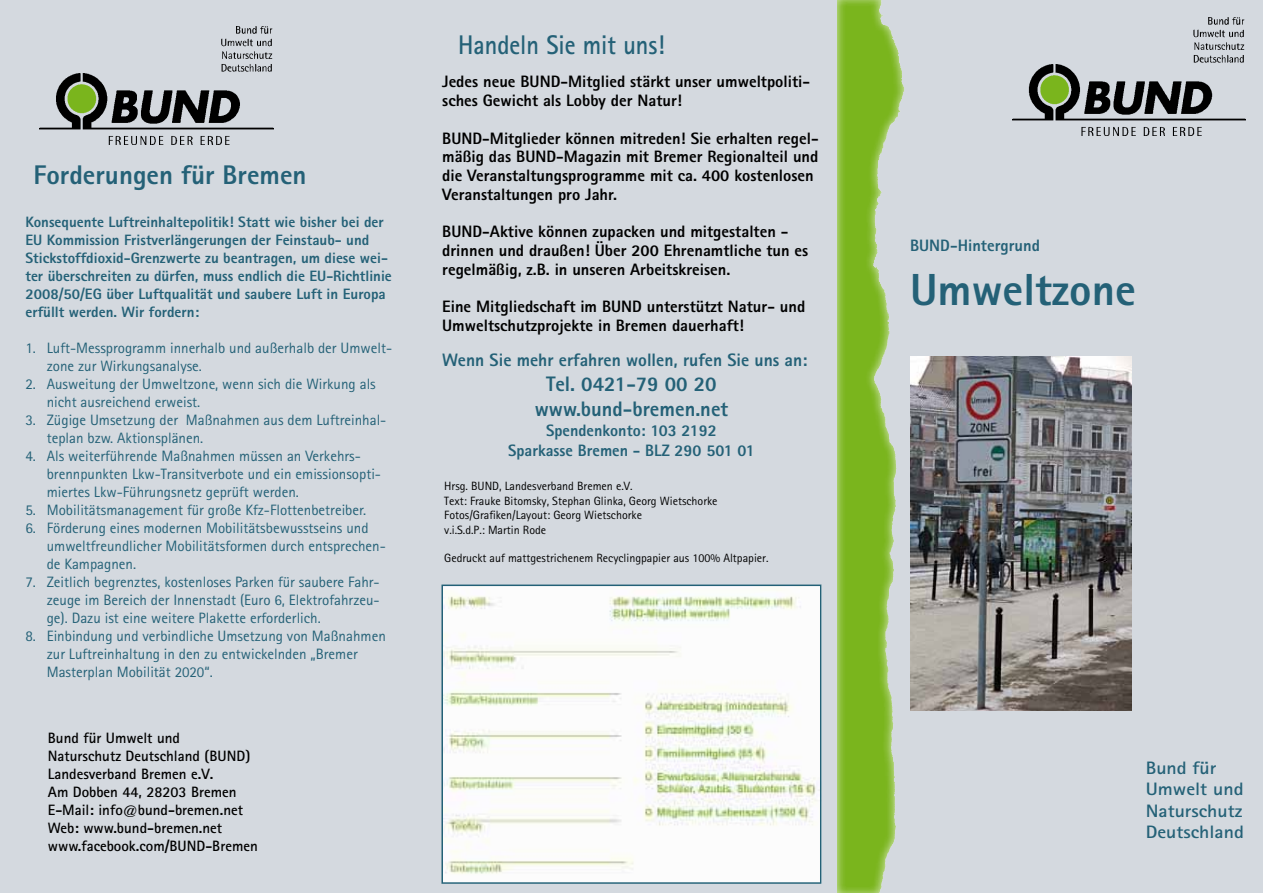
<style>
.page{position:relative;width:1263px;height:893px;background:#d4d9df}
.page>*{position:absolute;margin:0;border:0;box-sizing:border-box;transform-origin:0 0}
.t1{font:800 45px "Rotis Sans Serif";color:#246177}
.t2{font:800 27px "Agfa Rotis Sans Serif";color:#246177}
.t3{font:700 27px "Rotis Sans Serif";color:#246177;scale:.9 1}
.t4{font:800 21px/25.2px "Rotis Sans Serif";color:#246177;text-align:center}
.t5{font:800 18px "Rotis Sans Serif";color:#246177}
.t6{font:700 18px/21.6px "Rotis Sans Serif";color:#246177;scale:1.1 1}
.t7{font:800 16.5px/18.8px "Rotis Sans Serif";color:#000}
.t8{font:800 16.5px/19.8px "Rotis Sans Serif";color:#246177;text-align:center}
.t9{font:15px/18px "Agfa Rotis Sans Serif";color:#246177}
.t10{font:800 15px/18px "Agfa Rotis Sans Serif";color:#246177}
.t11{font:700 15px/18px "Rotis Sans Serif";color:#000}
.t12{font:12px/14.4px "Rotis Sans Serif";color:#000}
</style>
<div class="page">
<img style="left:1012px;top:17px;width:234px;height:118px">
<div style="left:835px;top:0;width:70px;height:893px;background:#fff;opacity:.75"></div>
<img style="left:910px;top:356px;width:221px;height:355px">
<img style="left:39px;top:26px;width:234px;height:119px">
<img style="left:444px;top:585px;width:378px;height:298px">
<div style="left:441px;top:585px;width:380px;height:299px;border:2px solid #246177"></div>
<h2 class="t2" style="left:33px;top:158px;width:275px">Forderungen für Bremen</h2>
<p class="t10" style="left:25px;top:213px;width:368px">Konsequente Luftreinhaltepolitik! Statt wie bisher bei der EU Kommission Fristverlängerungen der Feinstaub- und Stickstoffdioxid-Grenzwerte zu beantragen, um diese wei&shy;ter überschreiten zu dürfen, muss endlich die EU-Richtlinie 2008/50/EG über Luftqualität und saubere Luft in Europa erfüllt werden. Wir fordern:</p>
<p class="t9" style="left:47px;top:339px;width:347px;text-indent:-21px">1. Luft-Messprogramm innerhalb und außerhalb der Umwelt&shy;zone zur Wirkungsanalyse.</p>
<p class="t9" style="left:47px;top:375px;width:331px;text-indent:-21px">2. Ausweitung der Umweltzone, wenn sich die Wirkung als nicht ausreichend erweist.</p>
<p class="t9" style="left:47px;top:411px;width:341px;text-indent:-21px">3. Zügige Umsetzung der Maßnahmen aus dem Luftreinhal&shy;teplan bzw. Aktionsplänen.</p>
<p class="t9" style="left:47px;top:447px;width:336px;text-indent:-21px">4. Als weiterführende Maßnahmen müssen an Verkehrs&shy;brennpunkten Lkw-Transitverbote und ein emissionsopti&shy;miertes Lkw-Führungsnetz geprüft werden.</p>
<p class="t9" style="left:25px;top:501px;width:342px">5. Mobilitätsmanagement für große Kfz-Flottenbetreiber.</p>
<p class="t9" style="left:47px;top:519px;width:341px;text-indent:-21px">6. Förderung eines modernen Mobilitätsbewusstseins und umweltfreundlicher Mobilitätsformen durch entsprechen&shy;de Kampagnen.</p>
<p class="t9" style="left:47px;top:573px;width:334px;text-align:justify;text-indent:-21px">7. Zeitlich begrenztes, kostenloses Parken für saubere Fahr&shy;zeuge im Bereich der Innenstadt (Euro 6, Elektrofahrzeu&shy;ge). Dazu ist eine weitere Plakette erforderlich.</p>
<p class="t9" style="left:47px;top:627px;width:341px;text-indent:-21px">8. Einbindung und verbindliche Umsetzung von Maßnahmen zur Luftreinhaltung in den zu entwickelnden „Bremer<br>Masterplan Mobilität 2020“.</p>
<p class="t11" style="left:48px;top:729px;width:211px">Bund für Umwelt und<br>Naturschutz Deutschland (BUND)<br>Landesverband Bremen e.V.<br>Am Dobben 44, 28203 Bremen<br>E-Mail: info@bund-bremen.net<br>Web: www.bund-bremen.net www.facebook.com/BUND-Bremen</p>
<h2 class="t3" style="left:458px;top:28px;width:231px">Handeln Sie mit uns!</h2>
<p class="t7" style="left:442px;top:72px;width:369px">Jedes neue BUND-Mitglied stärkt unser umweltpoliti&shy;sches Gewicht als Lobby der Natur!</p>
<p class="t7" style="left:442px;top:129px;width:378px">BUND-Mitglieder können mitreden! Sie erhalten regel&shy;mäßig das BUND-Magazin mit Bremer Regionalteil und die Veranstaltungsprogramme mit ca. 400 kostenlosen Veranstaltungen pro Jahr.</p>
<p class="t7" style="left:442px;top:222px;width:368px">BUND-Aktive können zupacken und mitgestalten - drinnen und draußen! Über 200 Ehrenamtliche tun es regelmäßig, z.B. in unseren Arbeitskreisen.</p>
<p class="t7" style="left:442px;top:297px;width:364px">Eine Mitgliedschaft im BUND unterstützt Natur- und<br>Umweltschutzprojekte in Bremen dauerhaft!</p>
<p class="t5" style="left:442px;top:348px;width:367px">Wenn Sie mehr erfahren wollen, rufen Sie uns an:</p>
<h3 class="t4" style="left:535px;top:371px;width:195px">Tel. 0421-79 00 20 www.bund-bremen.net</h3>
<p class="t8" style="left:508px;top:420px;width:248px">Spendenkonto: 103 2192<br>Sparkasse Bremen - BLZ 290 501 01</p>
<p class="t12" style="left:444px;top:479px;width:275px">Hrsg. BUND, Landesverband Bremen e.V.<br>Text: Frauke Bitomsky, Stephan Glinka, Georg Wietschorke Fotos/Grafiken/Layout: Georg Wietschorke<br>v.i.S.d.P.: Martin Rode</p>
<p class="t12" style="left:444px;top:551px;width:326px">Gedruckt auf mattgestrichenem Recyclingpapier aus 100% Altpapier.</p>
<p class="t8" style="left:910px;top:235px;width:131px">BUND-Hintergrund</p>
<h1 class="t1" style="left:910px;top:261px;width:227px">Umweltzone</h1>
<p class="t6" style="left:1146px;top:756px;width:91px">Bund für<br>Umwelt und<br>Naturschutz<br>Deutschland</p>
</div>
